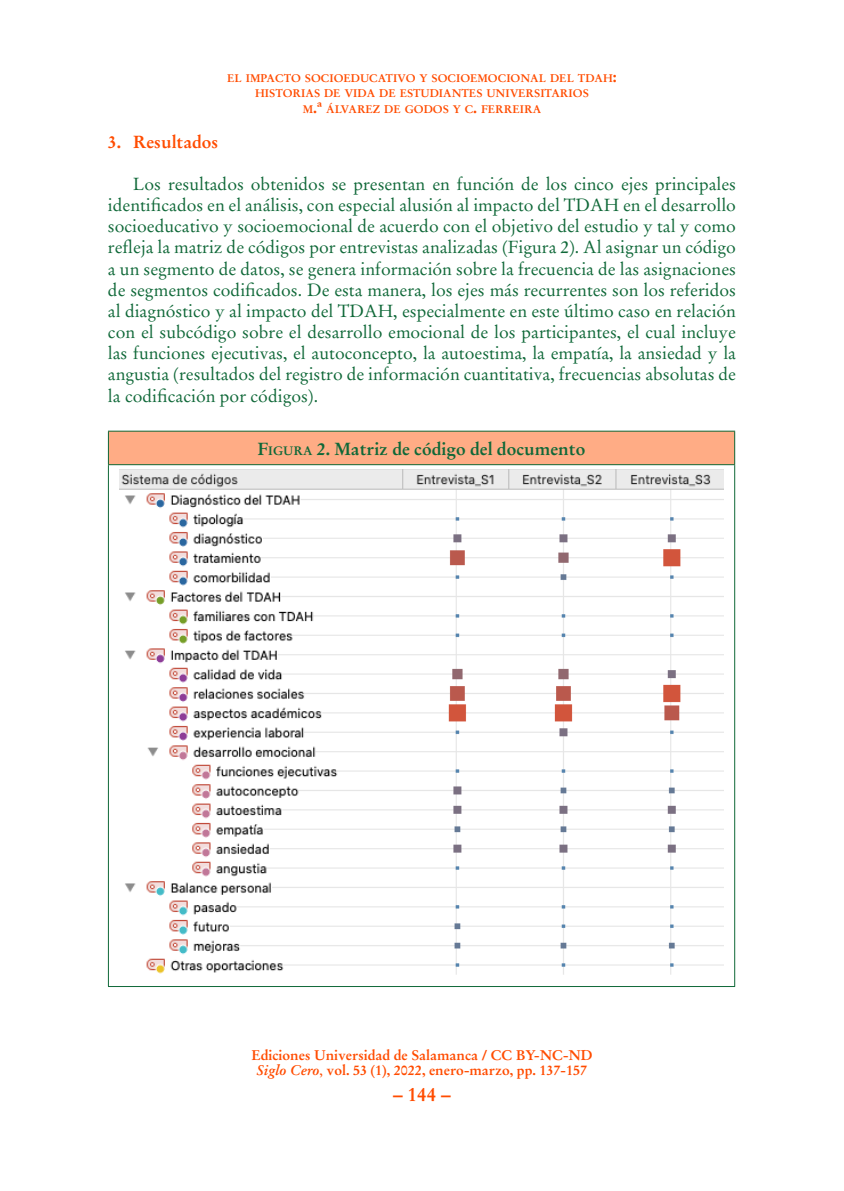
<style>
.page{position:relative;width:844px;height:1191px;background:#fff}
.page>*{position:absolute;margin:0;border:0;box-sizing:border-box;transform-origin:0 0}
.t1{font:700 19.25px "Stempel Garamond";color:#ff4c00}
.TEX_de_párrafo_N_par{font:17.5px/21.2px "Stempel Garamond";color:#0f6838;text-align:justify}
.TEX_de_párrafo_N_par-2{font:700 17.5px "Stempel Garamond";color:#0f6838}
.TEX_Cab_Neg{font:700 17.5px "Stempel Garamond";color:#ff4c00}
.t2{font:700 14px/15.8px "Stempel Garamond";color:#ff4c00;text-align:center}
.t3{font:700 11.03px/15.8px "Stempel Garamond";color:#ff4c00;text-align:center}
.s1{font-size:15.75px}
.s2{font-style:inherit}
.s3{font-size:12.25px}
.s4{font-style:italic}
.s5{font-weight:400}
</style>
<div class="page">
<div style="left:108px;top:431px;width:626px;height:34px;background:#ffac85"></div>
<hr style="left:108px;top:431px;width:627px;height:1px;background:#0f6838">
<hr style="left:108px;top:431px;width:1px;height:33px;background:#0f6838">
<hr style="left:734px;top:431px;width:1px;height:33px;background:#0f6838">
<hr style="left:108px;top:464px;width:627px;height:1px;background:#0f6838">
<hr style="left:108px;top:465px;width:1px;height:521px;background:#0f6838">
<hr style="left:734px;top:465px;width:1px;height:521px;background:#0f6838">
<hr style="left:108px;top:986px;width:627px;height:1px;background:#0f6838">
<img style="left:119px;top:469px;width:604px;height:506px">
<p class="t3" style="left:227px;top:70px;width:391px">EL IMPACTO SOCIOEDUCATIVO Y SOCIOEMOCIONAL DEL TDAH<span class="s1">:<br></span>HISTORIAS DE VIDA DE ESTUDIANTES UNIVERSITARIOS<br>M<span class="s1">.ª</span> ÁLVAREZ DE GODOS Y C<span class="s1">.</span> FERREIRA</p>
<p class="TEX_Cab_Neg" style="left:108px;top:131px;width:112px">3. Resultados</p>
<p class="TEX_de_párrafo_N_par" style="left:108px;top:173px;width:629px;text-indent:25px">Los resultados obtenidos se presentan en función de los cinco ejes principales identificados en el análisis, con especial alusión al impacto del TDAH en el desarrollo socioeducativo y socioemocional de acuerdo con el objetivo del estudio y tal y como refleja la matriz de códigos por entrevistas analizadas (Figura 2). Al asignar un código a un segmento de datos, se genera información sobre la frecuencia de las asignaciones de segmentos codificados. De esta manera, los ejes más recurrentes son los referidos al diagnóstico y al impacto del TDAH, especialmente en este último caso en relación con el subcódigo sobre el desarrollo emocional de los participantes, el cual incluye las funciones ejecutivas, el autoconcepto, la autoestima, la empatía, la ansiedad y la angustia (resultados del registro de información cuantitativa, frecuencias absolutas de la codificación por códigos).</p>
<p class="TEX_de_párrafo_N_par-2" style="left:257px;top:438px;width:329px"><span class="s2">F</span><span class="s3">IGURA</span> 2. Matriz de código del documento</p>
<p class="t2" style="left:251px;top:1046px;width:342px">Ediciones Universidad de Salamanca / CC BY-NC-ND<br><span class="s4">Siglo Cero</span><span class="s5">,</span> vol. 53 (1), 2022, enero-marzo, pp. 137-157</p>
<p class="t1" style="left:393px;top:1082px;width:59px">– 144 –</p>
</div>
